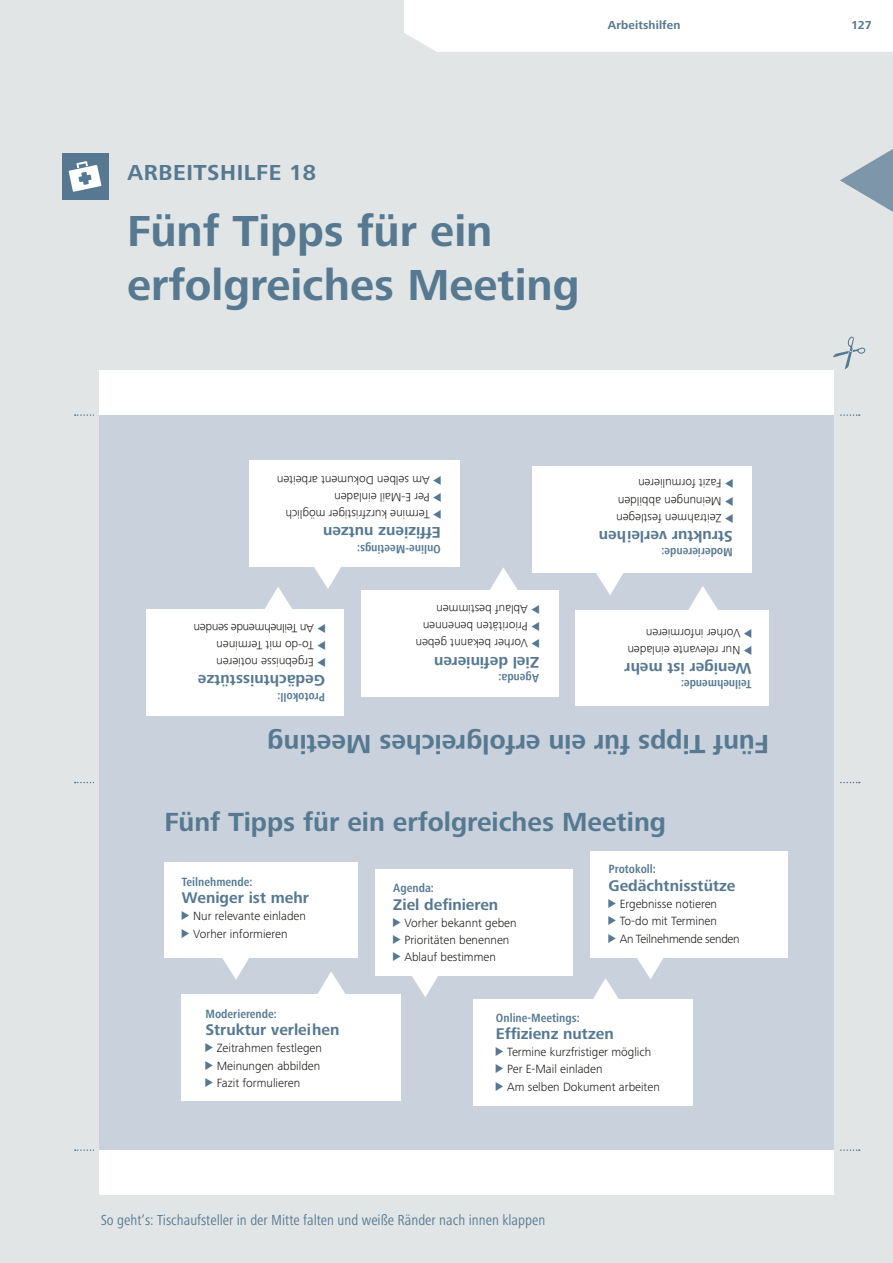
<style>
.page{position:relative;width:893px;height:1263px;background:#fff}
.page>*{position:absolute;margin:0;border:0;box-sizing:border-box;transform-origin:0 0}
.t1{font:700 45px/54px "Frutiger Next Pro";color:#567991}
.t2{font:700 27.15px "Frutiger Next Pro";color:#567991}
.t3{font:700 22.5px "Frutiger Next Pro";letter-spacing:.025em;color:#567991}
.t4{font:700 16.05px "Frutiger Next Pro";color:#567991}
.t5{font:condensed 15px "Frutiger Next Pro";color:#567991}
.t6{font:300 12.3px/17.2px "Frutiger Next Pro";color:#1a1a18}
.t7{font:700 condensed 12.3px "Frutiger Next Pro";color:#567991}
.t8{font:700 12px "Frutiger Next Pro";letter-spacing:.01em;color:#567991}
.s1{font-family:"INQA Triangel";font-weight:400;font-size:11.1px;color:#567991}
</style>
<div class="page">
<div style="left:1px;top:0;width:892px;height:1263px;background:#e2e5e5"></div>
<svg style="left:0;top:0;width:1px;height:1263px"></svg>
<svg style="left:404px;top:0;width:489px;height:52px"></svg>
<svg style="left:833px;top:337px;width:32px;height:32px"></svg>
<svg style="left:840px;top:141px;width:53px;height:78px"></svg>
<svg style="left:75px;top:782px;width:785px;height:1px"></svg>
<svg style="left:75px;top:414px;width:785px;height:2px"></svg>
<svg style="left:75px;top:1149px;width:785px;height:2px"></svg>
<div style="left:99px;top:370px;width:735px;height:825px;background:#fff"></div>
<div style="left:99px;top:415px;width:735px;height:367px;background:#c8d1dc"></div>
<div style="left:249px;top:460px;width:211px;height:107px;background:#fff"></div>
<div style="left:532px;top:466px;width:219px;height:106px;background:#fff"></div>
<div style="left:575px;top:610px;width:194px;height:95px;background:#fff"></div>
<div style="left:146px;top:609px;width:198px;height:106px;background:#fff"></div>
<div style="left:99px;top:782px;width:735px;height:368px;background:#c8d1dc"></div>
<div style="left:474px;top:999px;width:219px;height:107px;background:#fff"></div>
<div style="left:182px;top:994px;width:219px;height:106px;background:#fff"></div>
<div style="left:164px;top:862px;width:194px;height:96px;background:#fff"></div>
<div style="left:375px;top:869px;width:197px;height:107px;background:#fff"></div>
<svg style="left:688px;top:586px;width:30px;height:24px"></svg>
<div style="left:361px;top:590px;width:197px;height:107px;background:#fff"></div>
<svg style="left:490px;top:567px;width:28px;height:23px"></svg>
<svg style="left:593px;top:572px;width:33px;height:23px"></svg>
<svg style="left:314px;top:567px;width:27px;height:22px"></svg>
<svg style="left:265px;top:587px;width:27px;height:22px"></svg>
<svg style="left:222px;top:958px;width:27px;height:22px"></svg>
<svg style="left:318px;top:972px;width:27px;height:22px"></svg>
<svg style="left:412px;top:976px;width:26px;height:21px"></svg>
<div style="left:590px;top:851px;width:197px;height:106px;background:#fff"></div>
<svg style="left:634px;top:957px;width:32px;height:22px"></svg>
<svg style="left:593px;top:978px;width:26px;height:21px"></svg>
<div style="left:62px;top:153px;width:46px;height:47px;background:#567991"></div>
<svg style="left:69px;top:161px;width:32px;height:31px"></svg>
<p class="t8" style="left:608px;top:18px;width:74px">Arbeitshilfen</p>
<p class="t8" style="left:851px;top:18px;width:22px">127</p>
<h3 class="t3" style="left:128px;top:160px;width:190px">ARBEITSHILFE 18</h3>
<h1 class="t1" style="left:127px;top:204px;width:454px">Fünf Tipps für ein erfolgreiches Meeting</h1>
<p class="t6" style="left:441px;top:523px;width:166px;rotate:-180deg"><span class="s1">&gt;</span> Termine kurzfristiger möglich <span class="s1">&gt;</span> Per E-Mail einladen<br><span class="s1">&gt;</span> Am selben Dokument arbeiten</p>
<h3 class="t4" style="left:441px;top:542px;width:119px;rotate:-180deg">Effizienz nutzen</h3>
<p class="t6" style="left:325px;top:671px;width:133px;rotate:-180deg"><span class="s1">&gt;</span> Ergebnisse notieren<br><span class="s1">&gt;</span> To-do mit Terminen<br><span class="s1">&gt;</span> An Teilnehmende senden</p>
<h3 class="t4" style="left:325px;top:690px;width:129px;rotate:-180deg">Gedächtnisstütze</h3>
<p class="t7" style="left:325px;top:704px;width:49px;rotate:-180deg">Protokoll:</p>
<p class="t7" style="left:441px;top:556px;width:85px;rotate:-180deg">Online-Meetings:</p>
<p class="t6" style="left:539px;top:652px;width:125px;rotate:-180deg"><span class="s1">&gt;</span> Vorher bekannt geben <span class="s1">&gt;</span> Prioritäten benennen <span class="s1">&gt;</span> Ablauf bestimmen</p>
<h3 class="t4" style="left:539px;top:671px;width:106px;rotate:-180deg">Ziel definieren</h3>
<p class="t7" style="left:539px;top:685px;width:42px;rotate:-180deg">Agenda:</p>
<p class="t6" style="left:733px;top:527px;width:118px;rotate:-180deg"><span class="s1">&gt;</span> Zeitrahmen festlegen <span class="s1">&gt;</span> Meinungen abbilden <span class="s1">&gt;</span> Fazit formulieren</p>
<h3 class="t4" style="left:733px;top:546px;width:135px;rotate:-180deg">Struktur verleihen</h3>
<p class="t7" style="left:733px;top:560px;width:73px;rotate:-180deg">Moderierende:</p>
<p class="t6" style="left:751px;top:658px;width:125px;rotate:-180deg"><span class="s1">&gt;</span> Nur relevante einladen <span class="s1">&gt;</span> Vorher informieren</p>
<h3 class="t4" style="left:751px;top:678px;width:129px;rotate:-180deg">Weniger ist mehr</h3>
<p class="t7" style="left:751px;top:691px;width:72px;rotate:-180deg">Teilnehmende:</p>
<h2 class="t2" style="left:769px;top:760px;width:503px;rotate:-180deg">Fünf Tipps für ein erfolgreiches Meeting</h2>
<h2 class="t2" style="left:164px;top:806px;width:503px">Fünf Tipps für ein erfolgreiches Meeting</h2>
<p class="t7" style="left:182px;top:875px;width:72px">Teilnehmende:</p>
<h3 class="t4" style="left:182px;top:888px;width:129px">Weniger ist mehr</h3>
<p class="t6" style="left:182px;top:908px;width:125px"><span class="s1">&gt;</span> Nur relevante einladen <span class="s1">&gt;</span> Vorher informieren</p>
<p class="t7" style="left:608px;top:862px;width:49px">Protokoll:</p>
<h3 class="t4" style="left:608px;top:876px;width:129px">Gedächtnisstütze</h3>
<p class="t6" style="left:608px;top:895px;width:133px"><span class="s1">&gt;</span> Ergebnisse notieren<br><span class="s1">&gt;</span> To-do mit Terminen<br><span class="s1">&gt;</span> An Teilnehmende senden</p>
<p class="t7" style="left:393px;top:881px;width:42px">Agenda:</p>
<h3 class="t4" style="left:393px;top:895px;width:106px">Ziel definieren</h3>
<p class="t6" style="left:393px;top:914px;width:125px"><span class="s1">&gt;</span> Vorher bekannt geben <span class="s1">&gt;</span> Prioritäten benennen <span class="s1">&gt;</span> Ablauf bestimmen</p>
<p class="t7" style="left:206px;top:1007px;width:73px">Moderierende:</p>
<h3 class="t4" style="left:206px;top:1020px;width:135px">Struktur verleihen</h3>
<p class="t6" style="left:206px;top:1039px;width:118px"><span class="s1">&gt;</span> Zeitrahmen festlegen <span class="s1">&gt;</span> Meinungen abbilden <span class="s1">&gt;</span> Fazit formulieren</p>
<p class="t7" style="left:496px;top:1010px;width:85px">Online-Meetings:</p>
<h3 class="t4" style="left:496px;top:1024px;width:119px">Effizienz nutzen</h3>
<p class="t6" style="left:496px;top:1043px;width:166px"><span class="s1">&gt;</span> Termine kurzfristiger möglich <span class="s1">&gt;</span> Per E-Mail einladen<br><span class="s1">&gt;</span> Am selben Dokument arbeiten</p>
<p class="t5" style="left:101px;top:1211px;width:446px">So geht‘s: Tischaufsteller in der Mitte falten und weiße Ränder nach innen klappen</p>
</div>
